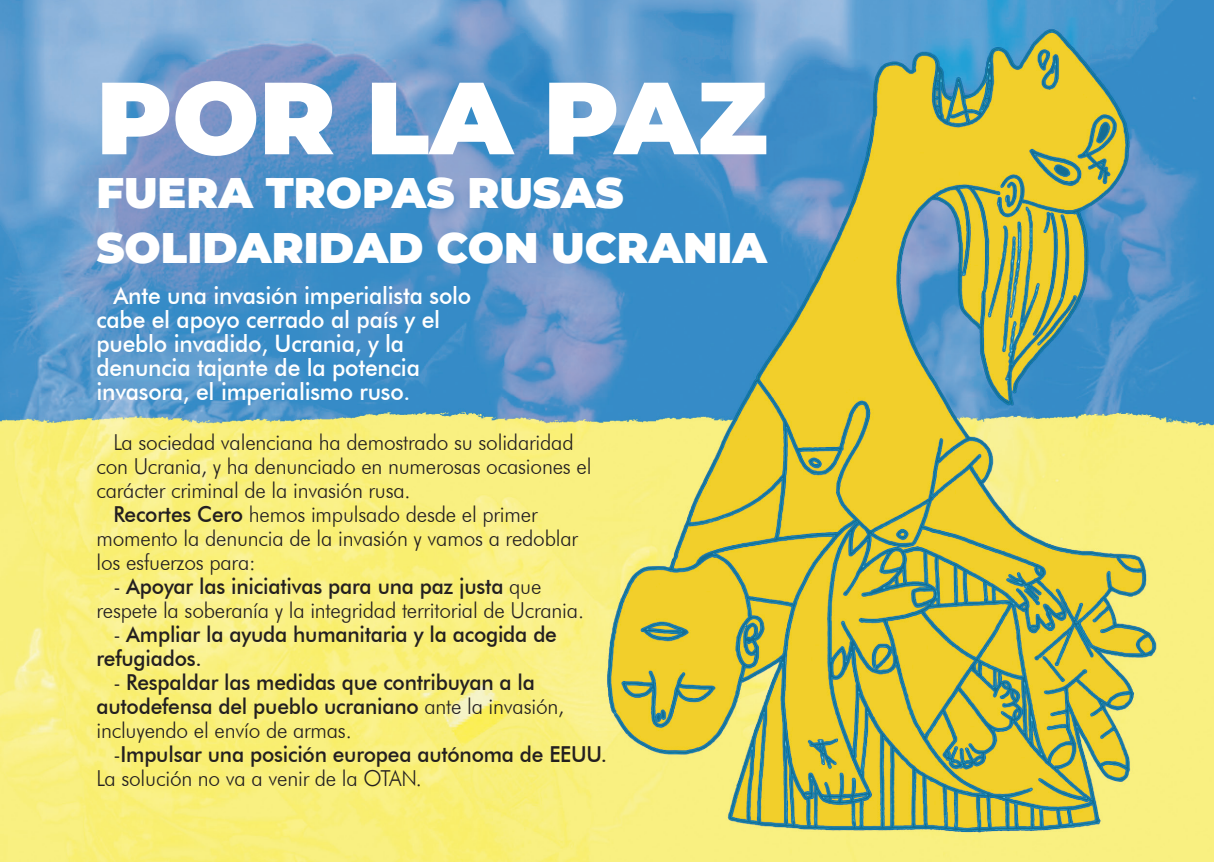
<style>
.page{position:relative;width:1214px;height:862px;background:#fff}
.page>*{position:absolute;margin:0;border:0;box-sizing:border-box;transform-origin:0 0}
.TEXTO_NUMERADO_CUADR{font:900 102.2px "Montserrat";color:#fff}
.TEXTO_NUMERADO_CUADR-2{font:900 42.8px "Montserrat";color:#fff}
.Intro{font:500 24px/24px "Futura BT";letter-spacing:-.01em;color:#fff;scale:.95 1}
.Texto_1_justificado{font:300 22px/24px "Futura BT";letter-spacing:-.01em;color:#231f20;scale:.95 1}
.Texto_1_justificado-2{font:500 22px/24px "Futura BT";letter-spacing:-.01em;color:#231f20;scale:.95 1}
.s1{font-weight:500}
.s2{font-weight:300}
</style>
<div class="page">
<img style="left:0;top:0;width:1213px;height:862px">
<p class="TEXTO_NUMERADO_CUADR" style="left:96px;top:50px;width:672px">POR LA PAZ</p>
<p class="TEXTO_NUMERADO_CUADR-2" style="left:96px;top:165px;width:528px">FUERA TROPAS RUSAS</p>
<p class="TEXTO_NUMERADO_CUADR-2" style="left:96px;top:219px;width:672px">SOLIDARIDAD CON UCRANIA</p>
<p class="Intro" style="left:96px;top:283px;width:396px;text-indent:17px">Ante una invasión imperialista solo cabe el apoyo cerrado al país y el pueblo invadido, Ucrania, y la denuncia tajante de la potencia invasora, el imperialismo ruso.</p>
<p class="Texto_1_justificado" style="left:96px;top:430px;width:522px;text-indent:17px">La sociedad valenciana ha demostrado su solidaridad con Ucrania, y ha denunciado en numerosas ocasiones el carácter criminal de la invasión rusa.</p>
<p class="Texto_1_justificado" style="left:96px;top:502px;width:508px;text-indent:17px"><span class="s1">Recortes Cero</span> hemos impulsado desde el primer momento la denuncia de la invasión y vamos a redoblar los esfuerzos para:</p>
<p class="Texto_1_justificado" style="left:96px;top:574px;width:514px;text-indent:17px">- <span class="s1">Apoyar las iniciativas para una paz justa</span> que respete la soberanía y la integridad territorial de Ucrania.</p>
<p class="Texto_1_justificado-2" style="left:96px;top:622px;width:486px;text-indent:17px"><span class="s2">-</span> Ampliar la ayuda humanitaria y la acogida de refugiados.</p>
<p class="Texto_1_justificado-2" style="left:96px;top:670px;width:494px;text-indent:17px"><span class="s2">-</span> Respaldar las medidas que contribuyan a la autodefensa del pueblo ucraniano <span class="s2">ante la invasión, incluyendo el envío de armas.</span></p>
<p class="Texto_1_justificado-2" style="left:96px;top:742px;width:539px;text-indent:17px"><span class="s2">-</span>Impulsar una posición europea autónoma de EEUU.<br><span class="s2">La solución no va a venir de la OTAN.</span></p>
</div>
